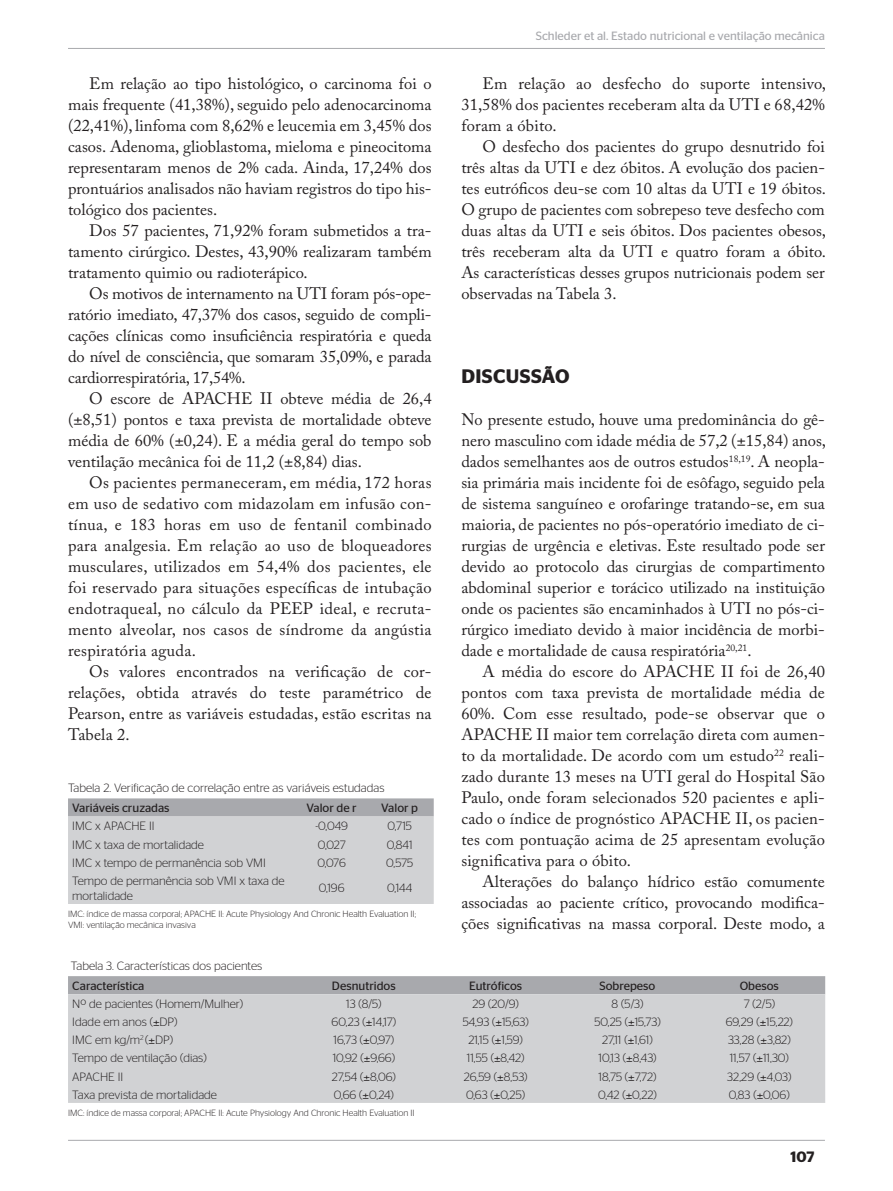
<style>
.page{position:relative;width:893px;height:1191px;background:#fff}
.page>*{position:absolute;margin:0;border:0;box-sizing:border-box;transform-origin:0 0}
.t1{font:600 19.5px "Stag Sans";letter-spacing:.02em;color:#231f20}
.t2{font:16.5px/21px "Adobe Caslon Pro";color:#231f20;text-align:justify}
.t3{font:600 15px "Stag Sans";color:#231f20}
.t4{font:300 12px/15px "Stag Sans";color:#231f20}
.t5{font:12px "Stag Sans";color:#231f20}
.t6{font:12px "Stag Sans";color:#a8a9ad}
.t7{font:300 9px/10.8px "Stag Sans";color:#231f20}
</style>
<div class="page">
<hr style="left:68px;top:1140px;width:757px;height:1px;background:#a8a9ad">
<hr style="left:68px;top:48px;width:757px;height:1px;background:#a8a9ad">
<div style="left:68px;top:976px;width:757px;height:18px;background:#a8a9ad"></div>
<div style="left:68px;top:994px;width:757px;height:109px;background:#d1d2d4"></div>
<svg style="left:68px;top:798px;width:366px;height:106px;background:#cacbcd"></svg>
<svg style="left:154px;top:1020px;width:5px;height:6px"></svg>
<svg style="left:366px;top:1020px;width:6px;height:6px"></svg>
<svg style="left:496px;top:1020px;width:5px;height:6px"></svg>
<svg style="left:629px;top:1020px;width:5px;height:6px"></svg>
<svg style="left:760px;top:1020px;width:6px;height:6px"></svg>
<svg style="left:149px;top:1038px;width:6px;height:6px"></svg>
<svg style="left:364px;top:1038px;width:5px;height:6px"></svg>
<svg style="left:495px;top:1038px;width:6px;height:6px"></svg>
<svg style="left:628px;top:1038px;width:6px;height:6px"></svg>
<svg style="left:761px;top:1038px;width:6px;height:6px"></svg>
<svg style="left:364px;top:1057px;width:6px;height:5px"></svg>
<svg style="left:495px;top:1057px;width:5px;height:5px"></svg>
<svg style="left:627px;top:1057px;width:5px;height:5px"></svg>
<svg style="left:757px;top:1057px;width:5px;height:5px"></svg>
<svg style="left:364px;top:1075px;width:5px;height:5px"></svg>
<svg style="left:498px;top:1075px;width:5px;height:5px"></svg>
<svg style="left:629px;top:1075px;width:5px;height:5px"></svg>
<svg style="left:761px;top:1075px;width:5px;height:5px"></svg>
<svg style="left:363px;top:1093px;width:6px;height:5px"></svg>
<svg style="left:494px;top:1093px;width:6px;height:5px"></svg>
<svg style="left:626px;top:1093px;width:6px;height:5px"></svg>
<svg style="left:757px;top:1093px;width:6px;height:5px"></svg>
<p class="t2" style="left:68px;top:73px;width:365px;text-indent:21px">Em relação ao tipo histológico, o carcinoma foi o mais frequente (41,38%), seguido pelo adenocarcinoma (22,41%), linfoma com 8,62% e leucemia em 3,45% dos casos. Adenoma, glioblastoma, mieloma e pineocitoma representaram menos de 2% cada. Ainda, 17,24% dos prontuários analisados não haviam registros do tipo his&shy;tológico dos pacientes.</p>
<p class="t2" style="left:68px;top:220px;width:365px;text-indent:21px">Dos 57 pacientes, 71,92% foram submetidos a tra&shy;tamento cirúrgico. Destes, 43,90% realizaram também tratamento quimio ou radioterápico.</p>
<p class="t2" style="left:68px;top:283px;width:365px;text-indent:21px">Os motivos de internamento na UTI foram pós-ope&shy;ratório imediato, 47,37% dos casos, seguido de compli&shy;cações clínicas como insuficiência respiratória e queda do nível de consciência, que somaram 35,09%, e parada cardiorrespiratória, 17,54%.</p>
<p class="t2" style="left:68px;top:388px;width:365px;text-indent:21px">O escore de APACHE II obteve média de 26,4 ( 8,51) pontos e taxa prevista de mortalidade obteve média de 60% ( 0,24). E a média geral do tempo sob ventilação mecânica foi de 11,2 ( 8,84) dias.</p>
<p class="t2" style="left:68px;top:472px;width:365px;text-indent:21px">Os pacientes permaneceram, em média, 172 horas em uso de sedativo com midazolam em infusão con&shy;tínua, e 183 horas em uso de fentanil combinado para analgesia. Em relação ao uso de bloqueadores musculares, utilizados em 54,4% dos pacientes, ele foi reservado para situações específicas de intubação endotraqueal, no cálculo da PEEP ideal, e recruta&shy;mento alveolar, nos casos de síndrome da angústia respiratória aguda.</p>
<p class="t2" style="left:68px;top:661px;width:365px;text-indent:21px">Os valores encontrados na verificação de cor&shy;relações, obtida através do teste paramétrico de Pearson, entre as variáveis estudadas, estão escritas na Tabela 2.</p>
<p class="t4" style="left:68px;top:780px;width:318px">Tabela 2. Verificação de correlação entre as variáveis estudadas</p>
<p class="t5" style="left:72px;top:801px;width:99px">Variáveis cruzadas</p>
<p class="t5" style="left:307px;top:801px;width:52px">Valor de r</p>
<p class="t5" style="left:381px;top:801px;width:38px">Valor p</p>
<p class="t4" style="left:72px;top:818px;width:84px">IMC x APACHE II</p>
<p class="t4" style="left:315px;top:818px;width:34px">-0,049</p>
<p class="t4" style="left:387px;top:818px;width:26px">0,715</p>
<p class="t4" style="left:72px;top:836px;width:133px">IMC x taxa de mortalidade</p>
<p class="t4" style="left:318px;top:836px;width:29px">0,027</p>
<p class="t4" style="left:387px;top:836px;width:27px">0,841</p>
<p class="t4" style="left:72px;top:854px;width:195px">IMC x tempo de permanência sob VMI</p>
<p class="t4" style="left:318px;top:854px;width:30px">0,076</p>
<p class="t4" style="left:386px;top:854px;width:28px">0,575</p>
<p class="t4" style="left:72px;top:873px;width:214px">Tempo de permanência sob VMI x taxa de mortalidade</p>
<p class="t4" style="left:319px;top:880px;width:27px">0,196</p>
<p class="t4" style="left:387px;top:880px;width:27px">0,144</p>
<p class="t7" style="left:68px;top:908px;width:350px">IMC: índice de massa corporal; APACHE II: Acute Physiology And Chronic Health Evaluation II;<br>VMI: ventilação mecânica invasiva</p>
<p class="t6" style="left:536px;top:29px;width:291px">Schleder et al. Estado nutricional e ventilação mecânica</p>
<p class="t2" style="left:461px;top:73px;width:366px;text-indent:21px">Em relação ao desfecho do suporte intensivo, 31,58% dos pacientes receberam alta da UTI e 68,42% foram a óbito.</p>
<p class="t2" style="left:461px;top:136px;width:366px;text-indent:21px">O desfecho dos pacientes do grupo desnutrido foi três altas da UTI e dez óbitos. A evolução dos pacien&shy;tes eutróficos deu-se com 10 altas da UTI e 19 óbitos.<br>O grupo de pacientes com sobrepeso teve desfecho com duas altas da UTI e seis óbitos. Dos pacientes obesos, três receberam alta da UTI e quatro foram a óbito.<br>As características desses grupos nutricionais podem ser observadas na Tabela 3.</p>
<p class="t1" style="left:462px;top:365px;width:110px">DISCUSSÃO</p>
<p class="t2" style="left:461px;top:409px;width:366px">No presente estudo, houve uma predominância do gê&shy;nero masculino com idade média de 57,2 ( 15,84) anos, dados semelhantes aos de outros estudos<sup>18,19</sup>. A neopla&shy;sia primária mais incidente foi de esôfago, seguido pela de sistema sanguíneo e orofaringe tratando-se, em sua maioria, de pacientes no pós-operatório imediato de ci&shy;rurgias de urgência e eletivas. Este resultado pode ser devido ao protocolo das cirurgias de compartimento abdominal superior e torácico utilizado na instituição onde os pacientes são encaminhados à UTI no pós-ci&shy;rúrgico imediato devido à maior incidência de morbi&shy;dade e mortalidade de causa respiratória<sup>20,21</sup>.</p>
<p class="t2" style="left:461px;top:661px;width:365px;text-indent:21px">A média do escore do APACHE II foi de 26,40 pontos com taxa prevista de mortalidade média de 60%. Com esse resultado, pode-se observar que o APACHE II maior tem correlação direta com aumen&shy;to da mortalidade. De acordo com um estudo<sup>22</sup> reali&shy;zado durante 13 meses na UTI geral do Hospital São Paulo, onde foram selecionados 520 pacientes e apli&shy;cado o índice de prognóstico APACHE II, os pacien&shy;tes com pontuação acima de 25 apresentam evolução significativa para o óbito.</p>
<p class="t2" style="left:461px;top:871px;width:365px;text-indent:21px">Alterações do balanço hídrico estão comumente associadas ao paciente crítico, provocando modifica&shy;ções significativas na massa corporal. Deste modo, a</p>
<p class="t4" style="left:71px;top:958px;width:193px">Tabela 3. Características dos pacientes</p>
<p class="t5" style="left:72px;top:979px;width:74px">Característica</p>
<p class="t5" style="left:332px;top:979px;width:65px">Desnutridos</p>
<p class="t5" style="left:469px;top:979px;width:54px">Eutróficos</p>
<p class="t5" style="left:599px;top:979px;width:57px">Sobrepeso</p>
<p class="t5" style="left:740px;top:979px;width:41px">Obesos</p>
<p class="t4" style="left:72px;top:996px;width:172px">Nº de pacientes (Homem/Mulher)</p>
<p class="t4" style="left:346px;top:996px;width:37px">13 (8/5)</p>
<p class="t4" style="left:473px;top:996px;width:48px">29 (20/9)</p>
<p class="t4" style="left:612px;top:996px;width:33px">8 (5/3)</p>
<p class="t4" style="left:744px;top:996px;width:33px">7 (2/5)</p>
<p class="t4" style="left:72px;top:1014px;width:107px">Idade em anos ( DP)</p>
<p class="t4" style="left:332px;top:1014px;width:66px">60,23 ( 14,17)</p>
<p class="t4" style="left:463px;top:1014px;width:68px">54,93 ( 15,63)</p>
<p class="t4" style="left:594px;top:1014px;width:68px">50,25 ( 15,73)</p>
<p class="t4" style="left:726px;top:1014px;width:69px">69,29 ( 15,22)</p>
<p class="t4" style="left:72px;top:1032px;width:102px">IMC em kg/m<sup>2</sup> ( DP)</p>
<p class="t4" style="left:334px;top:1032px;width:62px">16,73 ( 0,97)</p>
<p class="t4" style="left:468px;top:1032px;width:56px">21,15 ( 1,59)</p>
<p class="t4" style="left:602px;top:1032px;width:52px">27,11 ( 1,61)</p>
<p class="t4" style="left:728px;top:1032px;width:64px">33,28 ( 3,82)</p>
<p class="t4" style="left:72px;top:1050px;width:136px">Tempo de ventilação (dias)</p>
<p class="t4" style="left:333px;top:1050px;width:64px">10,92 ( 9,66)</p>
<p class="t4" style="left:467px;top:1050px;width:59px">11,55 ( 8,42)</p>
<p class="t4" style="left:598px;top:1050px;width:59px">10,13 ( 8,43)</p>
<p class="t4" style="left:730px;top:1050px;width:61px">11,57 ( 11,30)</p>
<p class="t4" style="left:72px;top:1068px;width:52px">APACHE II</p>
<p class="t4" style="left:332px;top:1068px;width:65px">27,54 ( 8,06)</p>
<p class="t4" style="left:464px;top:1068px;width:65px">26,59 ( 8,53)</p>
<p class="t4" style="left:598px;top:1068px;width:59px">18,75 ( 7,72)</p>
<p class="t4" style="left:727px;top:1068px;width:66px">32,29 ( 4,03)</p>
<p class="t4" style="left:72px;top:1086px;width:146px">Taxa prevista de mortalidade</p>
<p class="t4" style="left:334px;top:1086px;width:61px">0,66 ( 0,24)</p>
<p class="t4" style="left:466px;top:1086px;width:60px">0,63 ( 0,25)</p>
<p class="t4" style="left:598px;top:1086px;width:60px">0,42 ( 0,22)</p>
<p class="t4" style="left:729px;top:1086px;width:62px">0,83 ( 0,06)</p>
<p class="t7" style="left:68px;top:1107px;width:348px">IMC: índice de massa corporal; APACHE II: Acute Physiology And Chronic Health Evaluation II</p>
<p class="t3" style="left:791px;top:1148px;width:25px">107</p>
</div>
